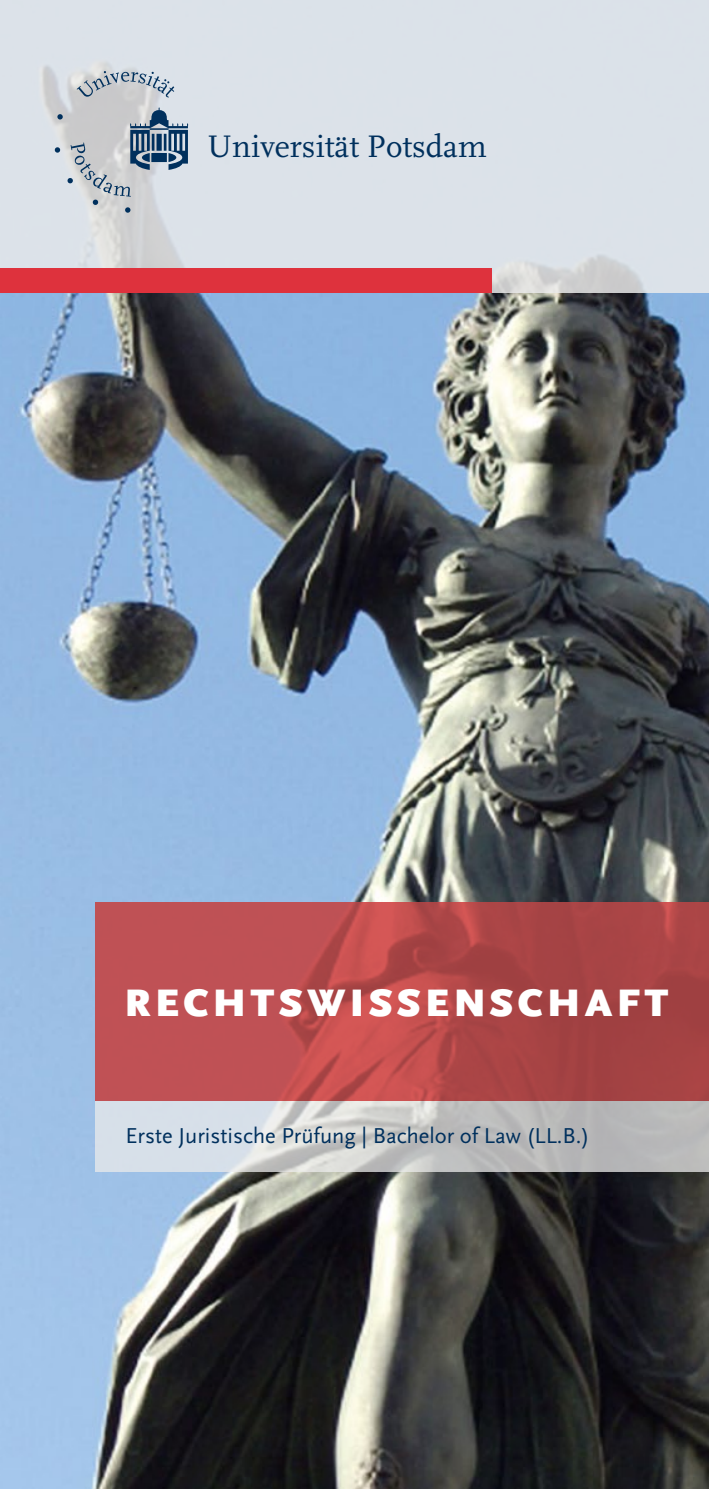
<style>
.page{position:relative;width:709px;height:1489px;background:#fff}
.page>*{position:absolute;margin:0;border:0;box-sizing:border-box;transform-origin:0 0}
.t1{font:900 40px "Scala Sans Pro";letter-spacing:.11em;color:#fff}
.t2{font:32.5px "Scala Pro";color:#00305d}
.t3{font:22.5px "Scala Sans Pro";color:#00305d}
</style>
<div class="page">
<img style="left:0;top:293px;width:709px;height:1195px">
<div style="left:0;top:0;width:709px;height:293px;background:#dce2e9"></div>
<svg style="left:95px;top:1100px;width:614px;height:71px;background:#c7c8ca"></svg>
<div style="left:0;top:268px;width:491px;height:25px;background:#de323d"></div>
<svg style="left:95px;top:902px;width:614px;height:198px;background:#b54a4c"></svg>
<svg style="left:77px;top:71px;width:97px;height:26px"></svg>
<svg style="left:55px;top:107px;width:133px;height:106px"></svg>
<h2 class="t2" style="left:207px;top:128px;width:281px">Universität Potsdam</h2>
<h1 class="t1" style="left:125px;top:980px;width:545px">RECHTSWISSENSCHAFT</h1>
<p class="t3" style="left:125px;top:1122px;width:465px">Erste Juristische Prüfung | Bachelor of Law (LL.B.)</p>
</div>
